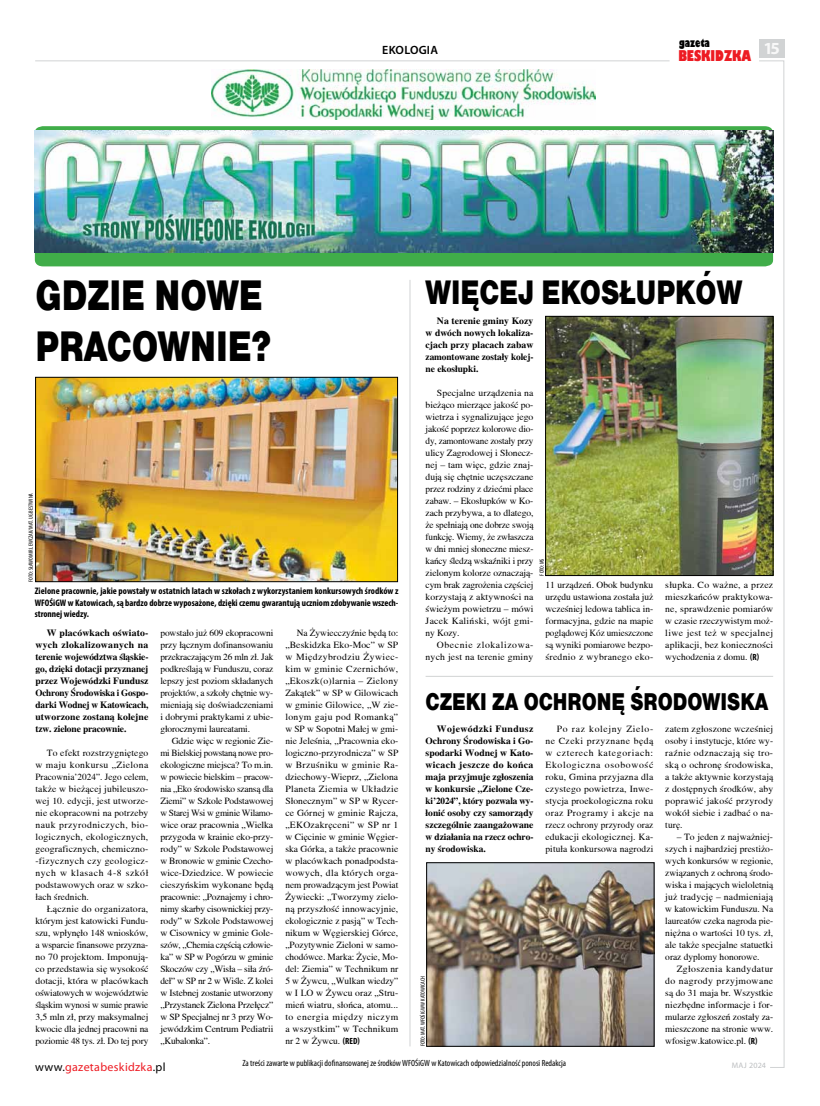
<style>
.page{position:relative;width:820px;height:1106px;background:#fff}
.page>*{position:absolute;margin:0;border:0;box-sizing:border-box;transform-origin:0 0}
.t1{font:900 44px/51px "Nimbus Sans DEE";color:#000;scale:.8 1}
.t2{font:900 35px "Nimbus Sans DEE";color:#000;scale:.8 1}
.t3{font:900 25px "Nimbus Sans DEE";color:#000;scale:.8 1}
.t4{font:700 17px "Myriad Pro";color:#f8f8f8}
.t5{font:800 condensed 14.5px "Gill Sans";color:#ed1b23}
.t6{font:12px "Myriad Pro";letter-spacing:.025em;color:#ed1b23}
.t7{font:600 12px "Myriad Pro";letter-spacing:.02em;color:#000}
.t8{font:800 condensed 11.1px "Gill Sans";color:#000}
.t9{font:700 condensed 9.5px/11.4px "Myriad Pro";color:#000;text-align:justify}
.t10{font:9.4px/12px "Toronto";letter-spacing:.005em;color:#000;text-align:justify}
.t11{font:700 9.4px/12px "Toronto";color:#000;text-align:justify}
.t12{font:condensed 9px "Myriad Pro";color:#000}
.t13{font:8px "Myriad Pro";letter-spacing:.025em;color:#bcbec0}
.t14{font:condensed 6px "Myriad Pro";letter-spacing:.01em;color:#000}
.s1{font-family:"Myriad Pro";font-weight:700;font-stretch:condensed;font-size:9px}
.s2{color:#000}
</style>
<div class="page">
<hr style="left:35px;top:61px;width:634px;height:1px;background:#d1d3d4">
<div style="left:758px;top:39px;width:26px;height:18px;background:#d1d3d4"></div>
<svg style="left:758px;top:60px;width:26px;height:1007px"></svg>
<svg style="left:35px;top:126px;width:737px;height:140px;background:#49ac55"></svg>
<img style="left:35px;top:131px;width:737px;height:121px">
<img style="left:211px;top:70px;width:384px;height:49px">
<img style="left:37px;top:379px;width:358px;height:201px">
<div style="left:35px;top:377px;width:362px;height:205px;border:1px solid #000"></div>
<img style="left:547px;top:318px;width:223px;height:255px">
<div style="left:545px;top:316px;width:227px;height:259px;border:1px solid #000"></div>
<img style="left:428px;top:864px;width:224px;height:180px">
<div style="left:426px;top:862px;width:228px;height:184px;border:1px solid #000"></div>
<hr style="left:409px;top:280px;width:1px;height:766px;background:#d1d3d4">
<hr style="left:425px;top:676px;width:347px;height:1px;background:#d1d3d4">
<p class="t7" style="left:382px;top:42px;width:57px">EKOLOGIA</p>
<p class="t8" style="left:678px;top:36px;width:32px">gazeta</p>
<h3 class="t4" style="left:763px;top:37px;width:18px">15</h3>
<h3 class="t5" style="left:678px;top:47px;width:74px">BESKIDZKA</h3>
<h1 class="t1" style="left:35px;top:270px;width:296px">GDZIE NOWE<br>PRACOWNIE?</h1>
<p class="t14" style="left:27px;top:582px;width:90px;rotate:-90deg">Foto: Sławomir Lewczak/Mat. UG Bestwina</p>
<p class="t9" style="left:35px;top:585px;width:365px">Zielone pracownie, jakie powstały w ostatnich latach w szkołach z wykorzystaniem konkursowych środków z WFOŚiGW w Katowicach, są bardzo dobrze wyposażone, dzięki czemu gwarantują uczniom zdobywanie wszech&shy;stronnej wiedzy.</p>
<p class="t11" style="left:35px;top:627px;width:114px;text-indent:11px">W placówkach oświato&shy;wych zlokalizowanych na terenie województwa śląskie&shy;go, dzięki dotacji przyznanej przez Wojewódzki Fundusz Ochrony Środowiska i Gospo&shy;darki Wodnej w Katowicach, utworzone zostaną kolejne tzw. zielone pracownie.</p>
<p class="t10" style="left:35px;top:747px;width:114px;text-indent:11px">To efekt rozstrzygniętego w maju konkursu „Zielona Pracownia’2024”. Jego celem, także w bieżącej jubileuszo&shy;wej 10. edycji, jest utworze&shy;nie ekopracowni na potrzeby nauk przyrodniczych, bio&shy;logicznych, ekologicznych, geograficznych, chemiczno--fizycznych czy geologicz&shy;nych w klasach 4-8 szkół podstawowych oraz w szko&shy;łach średnich.</p>
<p class="t10" style="left:35px;top:903px;width:114px;text-indent:11px">Łącznie do organizatora, którym jest katowicki Fundu&shy;szu, wpłynęło 148 wniosków, a wsparcie finansowe przyzna&shy;no 70 projektom. Imponują&shy;co przedstawia się wysokość dotacji, która w placówkach oświatowych w województwie śląskim wynosi w sumie prawie 3,5 mln zł, przy maksymalnej kwocie dla jednej pracowni na poziomie 48 tys. zł. Do tej pory</p>
<p class="t10" style="left:160px;top:627px;width:114px">powstało już 609 ekopracowni przy łącznym dofinansowaniu przekraczającym 26 mln zł. Jak podkreślają w Funduszu, coraz lepszy jest poziom składanych projektów, a szkoły chętnie wy&shy;mieniają się doświadczeniami i dobrymi praktykami z ubie&shy;głorocznymi laureatami.</p>
<p class="t10" style="left:160px;top:735px;width:114px;text-indent:11px">Gdzie więc w regionie Zie&shy;mi Bielskiej powstaną nowe pro&shy;ekologiczne miejsca? To m.in. w powiecie bielskim – pracow&shy;nia „Eko środowisko szansą dla Ziemi” w Szkole Podstawowej w Starej Wsi w gminie Wilamo&shy;wice oraz pracownia „Wielka przygoda w krainie eko-przy&shy;rody” w Szkole Podstawowej w Bronowie w gminie Czecho&shy;wice-Dziedzice. W powiecie cieszyńskim wykonane będą pracownie: „Poznajemy i chro&shy;nimy skarby cisownickiej przy&shy;rody” w Szkole Podstawowej w Cisownicy w gminie Gole&shy;szów, „Chemia częścią człowie&shy;ka” w SP w Pogórzu w gminie Skoczów czy „Wisła – siła źró&shy;deł” w SP nr 2 w Wiśle. Z kolei w Istebnej zostanie utworzony „Przystanek Zielona Przełęcz” w SP Specjalnej nr 3 przy Wo&shy;jewódzkim Centrum Pediatrii „Kubalonka”.</p>
<p class="t10" style="left:285px;top:627px;width:114px;text-indent:11px">Na Żywiecczyźnie będą to: „Beskidzka Eko-Moc” w SP w Międzybrodziu Żywiec&shy;kim w gminie Czernichów, „Ekoszk(o)larnia – Zielony Zakątek” w SP w Gilowicach w gminie Gilowice, „W zie&shy;lonym gaju pod Romanką” w SP w Sopotni Małej w gmi&shy;nie Jeleśnia, „Pracownia eko&shy;logiczno-przyrodnicza” w SP w Brzuśniku w gminie Ra&shy;dziechowy-Wieprz, „Zielona Planeta Ziemia w Układzie Słonecznym” w SP w Rycer&shy;ce Górnej w gminie Rajcza, „EKOzakręceni” w SP nr 1 w Cięcinie w gminie Węgier&shy;ska Górka, a także pracownie w placówkach ponadpodsta&shy;wowych, dla których orga&shy;nem prowadzącym jest Powiat Żywiecki: „Tworzymy zielo&shy;ną przyszłość innowacyjnie, ekologicznie z pasją” w Tech&shy;nikum w Węgierskiej Górce, „Pozytywnie Zieloni w samo&shy;chodówce. Marka: Życie, Mo&shy;del: Ziemia” w Technikum nr 5 w Żywcu, „Wulkan wiedzy” w I LO w Żywcu oraz „Stru&shy;mień wiatru, słońca, atomu... to energia między niczym a wszystkim” w Technikum nr 2 w Żywcu. <span class="s1">(RED)</span></p>
<h2 class="t2" style="left:425px;top:271px;width:397px">WIĘCEJ EKOSŁUPKÓW</h2>
<p class="t11" style="left:425px;top:315px;width:109px;text-indent:11px">Na terenie gminy Kozy w dwóch nowych lokaliza&shy;cjach przy placach zabaw zamontowane zostały kolej&shy;ne ekosłupki.</p>
<p class="t10" style="left:425px;top:387px;width:109px;text-indent:11px">Specjalne urządzenia na bieżąco mierzące jakość po&shy;wietrza i sygnalizujące jego jakość poprzez kolorowe dio&shy;dy, zamontowane zostały przy ulicy Zagrodowej i Słonecz&shy;nej – tam więc, gdzie znaj&shy;dują się chętnie uczęszczane przez rodziny z dziećmi place zabaw. – Ekosłupków w Ko&shy;zach przybywa, a to dlatego, że spełniają one dobrze swoją funkcję. Wiemy, że zwłaszcza w dni mniej słoneczne miesz&shy;kańcy śledzą wskaźniki i przy zielonym kolorze oznaczają&shy;cym brak zagrożenia częściej korzystają z aktywności na świeżym powietrzu – mówi Jacek Kaliński, wójt gmi&shy;ny Kozy.</p>
<p class="t10" style="left:425px;top:639px;width:109px;text-align:right">Obecnie zlokalizowa&shy;nych jest na terenie gminy</p>
<p class="t14" style="left:538px;top:575px;width:19px;rotate:-90deg">Foto: MS</p>
<p class="t10" style="left:545px;top:579px;width:109px">11 urządzeń. Obok budynku urzędu ustawiona została już wcześniej ledowa tablica in&shy;formacyjna, gdzie na mapie poglądowej Kóz umieszczone są wyniki pomiarowe bezpo&shy;średnio z wybranego eko-</p>
<p class="t10" style="left:665px;top:579px;width:109px">słupka. Co ważne, a przez mieszkańców praktykowa&shy;ne, sprawdzenie pomiarów w czasie rzeczywistym moż&shy;liwe jest też w specjalnej aplikacji, bez konieczności wychodzenia z domu. <span class="s1">(R)</span></p>
<h3 class="t3" style="left:425px;top:687px;width:430px">CZEKI ZA OCHRONĘ ŚRODOWISKA</h3>
<p class="t11" style="left:425px;top:723px;width:109px;text-indent:11px">Wojewódzki Fundusz Ochrony Środowiska i Go&shy;spodarki Wodnej w Kato&shy;wicach jeszcze do końca maja przyjmuje zgłoszenia w konkursie „Zielone Cze&shy;ki’2024”, który pozwala wy&shy;łonić osoby czy samorządy szczególnie zaangażowane w działania na rzecz ochro&shy;ny środowiska.</p>
<p class="t10" style="left:545px;top:723px;width:109px;text-indent:11px">Po raz kolejny Zielo&shy;ne Czeki przyznane będą w czterech kategoriach:<br>Ekologiczna osobowość roku, Gmina przyjazna dla czystego powietrza, Inwe&shy;stycja proekologiczna roku oraz Programy i akcje na rzecz ochrony przyrody oraz edukacji ekologicznej. Ka&shy;pituła konkursowa nagrodzi</p>
<p class="t10" style="left:665px;top:723px;width:109px">zatem zgłoszone wcześniej osoby i instytucje, które wy&shy;raźnie odznaczają się tro&shy;ską o ochronę środowiska, a także aktywnie korzystają z dostępnych środków, aby poprawić jakość przyrody wokół siebie i zadbać o na&shy;turę.</p>
<p class="t10" style="left:665px;top:831px;width:109px;text-indent:11px">– To jeden z najważniej&shy;szych i najbardziej prestiżo&shy;wych konkursów w regionie, związanych z ochroną środo&shy;wiska i mających wieloletnią już tradycję – nadmieniają w katowickim Funduszu. Na laureatów czeka nagroda pie&shy;niężna o wartości 10 tys. zł, ale także specjalne statuetki oraz dyplomy honorowe.</p>
<p class="t10" style="left:665px;top:963px;width:109px;text-indent:11px">Zgłoszenia kandydatur do nagrody przyjmowane są do 31 maja br. Wszystkie niezbędne informacje i for&shy;mularze zgłoszeń zostały za&shy;mieszczone na stronie www. wfosigw.katowice.pl. <span class="s1">(R)</span></p>
<p class="t14" style="left:419px;top:1046px;width:72px;rotate:-90deg">Foto: Mat. WFOŚiGW w Katowicach</p>
<p class="t6" style="left:35px;top:1059px;width:132px"><span class="s2">www.</span>gazetabeskidzka<span class="s2">.pl</span></p>
<p class="t12" style="left:242px;top:1057px;width:325px">Za treści zawarte w publikacji dofinansowanej ze środków WFOŚiGW w Katowicach odpowiedzialność ponosi Redakcja</p>
<p class="t13" style="left:731px;top:1060px;width:36px">maj 2024</p>
</div>
